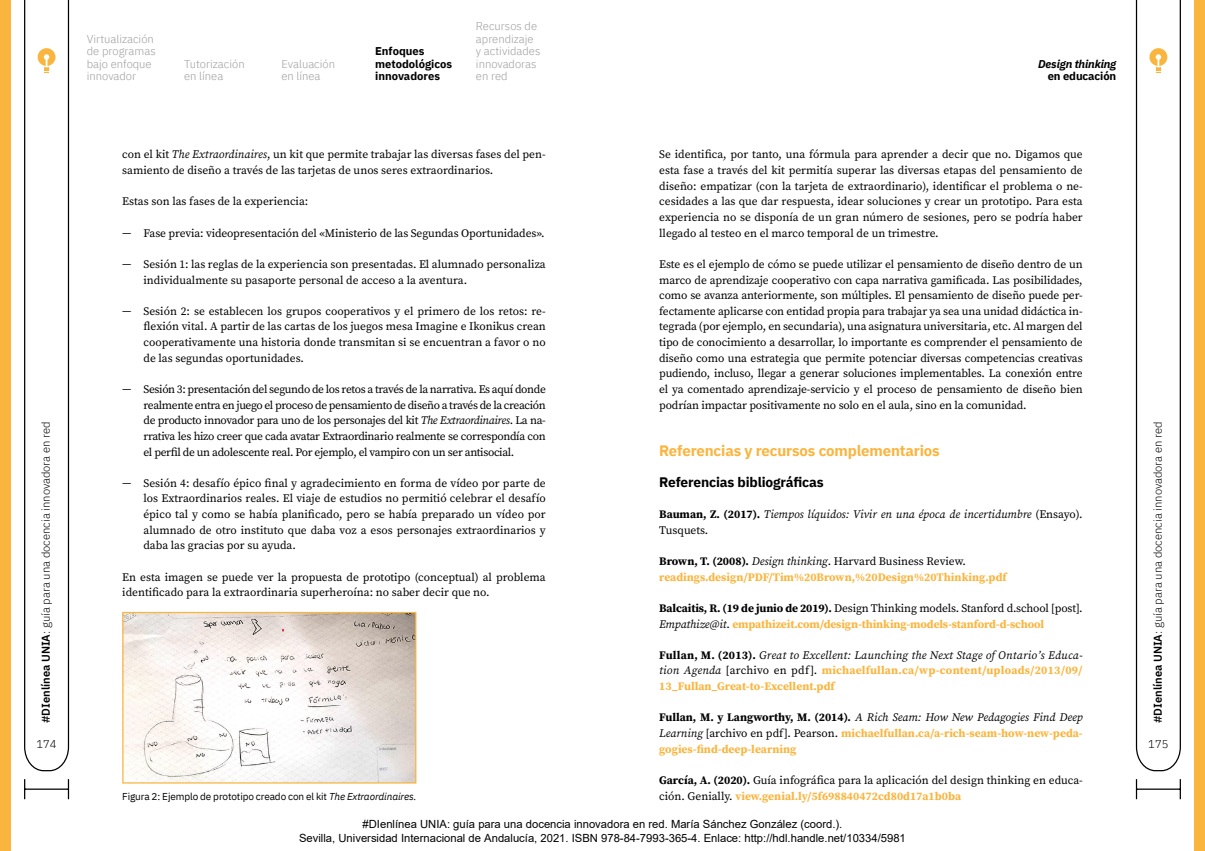
<style>
.page{position:relative;width:1205px;height:851px;background:#fff}
.page>*{position:absolute;margin:0;border:0;box-sizing:border-box;transform-origin:0 0}
.Tit_2{font:700 15px "IBM Plex Sans";letter-spacing:-.01em;color:#fab53f}
.Numeración{font:700 13.75px "IBM Plex Sans";letter-spacing:-.01em;color:#000}
.Texto_general{font:11.5px/15.6px "Source Serif Pro";color:#000;text-align:justify}
.Texto_general-2{font:700 11.5px/15.6px "Source Serif Pro";color:#fab53f;text-align:justify}
.Texto_general-3{font:italic 11.5px/15.6px "Source Serif Pro";color:#000}
.t1{font:11.25px/13.5px "Arial";color:#000;text-align:center}
.t2{font:300 11.25px/12.5px "IBM Plex Sans";color:#9d9d9c}
.t3{font:300 11.25px "IBM Plex Sans";color:#000}
.t4{font:700 11.25px/12.5px "IBM Plex Sans";color:#000}
.Folio_general{font:italic 700 11.25px/12.5px "IBM Plex Sans";letter-spacing:-.01em;color:#000;text-align:right}
.Pie{font:10px "IBM Plex Sans";letter-spacing:-.01em;color:#000}
.s1{font-weight:600}
.s2{font-style:italic}
.s3{font-style:normal}
.s4{font-weight:700;font-style:normal}
.s5{font-weight:700}
.s6{color:#000}
.s7{font-weight:400;color:#000}
.s8{font-weight:400;font-style:italic;color:#000}
.s9{font-weight:700;color:#fab53f}
</style>
<div class="page">
<div style="left:0;top:0;width:11px;height:850px;background:#fab53f"></div>
<div style="left:1194px;top:0;width:11px;height:850px;background:#fab53f"></div>
<img style="left:124px;top:613px;width:290px;height:168px">
<div style="left:122px;top:611px;width:294px;height:172px;border:1px solid #fab53f"></div>
<svg style="left:68px;top:779px;width:1px;height:20px"></svg>
<svg style="left:24px;top:779px;width:1px;height:20px"></svg>
<hr style="left:25px;top:788px;width:43px;height:1px;background:#000">
<hr style="left:1179px;top:779px;width:2px;height:20px;background:#000">
<svg style="left:1136px;top:779px;width:1px;height:20px"></svg>
<hr style="left:1136px;top:788px;width:44px;height:1px;background:#000">
<svg style="left:1135px;top:0;width:46px;height:771px"></svg>
<svg style="left:24px;top:0;width:46px;height:771px"></svg>
<p class="t3" style="left:37px;top:723px;width:303px;rotate:-90deg"><span class="s1">#DIenlínea UNIA</span>: guía para una docencia innovadora en red</p>
<p class="t3" style="left:36px;top:735px;width:22px">174</p>
<p class="t2" style="left:87px;top:32px;width:70px">Virtualización de programas bajo enfoque innovador</p>
<p class="t2" style="left:184px;top:57px;width:62px">Tutorización en línea</p>
<p class="t2" style="left:281px;top:57px;width:55px">Evaluación en línea</p>
<p class="t4" style="left:375px;top:44px;width:79px">Enfoques metodológicos innovadores</p>
<p class="t2" style="left:476px;top:19px;width:66px">Recursos de aprendizaje y actividades innovadoras en red</p>
<p class="Texto_general" style="left:122px;top:147px;width:425px">con el kit <span class="s2">The Extraordinaires</span>, un kit que permite trabajar las diversas fases del pen&shy;samiento de diseño a través de las tarjetas de unos seres extraordinarios.</p>
<p class="Texto_general" style="left:122px;top:194px;width:188px">Estas son las fases de la experiencia:</p>
<p class="Texto_general" style="left:144px;top:225px;width:403px">Fase previa: videopresentación del «Ministerio de las Segundas Oportunidades».</p>
<p class="Texto_general" style="left:144px;top:256px;width:404px">Sesión 1: las reglas de la experiencia son presentadas. El alumnado personaliza individualmente su pasaporte personal de acceso a la aventura.</p>
<p class="Texto_general" style="left:144px;top:303px;width:404px">Sesión 2: se establecen los grupos cooperativos y el primero de los retos: re&shy;flexión vital. A partir de las cartas de los juegos mesa Imagine e Ikonikus crean cooperativamente una historia donde transmitan si se encuentran a favor o no de las segundas oportunidades.</p>
<p class="Texto_general" style="left:144px;top:381px;width:404px">Sesión 3: presentación del segundo de los retos a través de la narrativa. Es aquí donde realmente entra en juego el proceso de pensamiento de diseño a través de la creación de producto innovador para uno de los personajes del kit <span class="s2">The Extraordinaires</span>. La na&shy;rrativa les hizo creer que cada avatar Extraordinario realmente se correspondía con el perfil de un adolescente real. Por ejemplo, el vampiro con un ser antisocial.</p>
<p class="Texto_general" style="left:144px;top:475px;width:404px">Sesión 4: desafío épico final y agradecimiento en forma de vídeo por parte de los Extraordinarios reales. El viaje de estudios no permitió celebrar el desafío épico tal y como se había planificado, pero se había preparado un vídeo por alumnado de otro instituto que daba voz a esos personajes extraordinarios y daba las gracias por su ayuda.</p>
<p class="Texto_general" style="left:122px;top:569px;width:425px">En esta imagen se puede ver la propuesta de prototipo (conceptual) al problema identificado para la extraordinaria superheroína: no saber decir que no.</p>
<p class="Pie" style="left:122px;top:788px;width:296px">Figura 2: Ejemplo de prototipo creado con el kit <span class="s2">The Extraordinaires.</span></p>
<p class="Folio_general" style="left:1038px;top:57px;width:80px">Design thinking <span class="s3">en educación</span></p>
<p class="Texto_general" style="left:659px;top:147px;width:425px">Se identifica, por tanto, una fórmula para aprender a decir que no. Digamos que esta fase a través del kit permitía superar las diversas etapas del pensamiento de diseño: empatizar (con la tarjeta de extraordinario), identificar el problema o ne&shy;cesidades a las que dar respuesta, idear soluciones y crear un prototipo. Para esta experiencia no se disponía de un gran número de sesiones, pero se podría haber llegado al testeo en el marco temporal de un trimestre.</p>
<p class="Texto_general" style="left:659px;top:256px;width:425px">Este es el ejemplo de cómo se puede utilizar el pensamiento de diseño dentro de un marco de aprendizaje cooperativo con capa narrativa gamificada. Las posibilidades, como se avanza anteriormente, son múltiples. El pensamiento de diseño puede per&shy;fectamente aplicarse con entidad propia para trabajar ya sea una unidad didáctica in&shy;tegrada (por ejemplo, en secundaria), una asignatura universitaria, etc. Al margen del tipo de conocimiento a desarrollar, lo importante es comprender el pensamiento de diseño como una estrategia que permite potenciar diversas competencias creativas pudiendo, incluso, llegar a generar soluciones implementables. La conexión entre el ya comentado aprendizaje-servicio y el proceso de pensamiento de diseño bien podrían impactar positivamente no solo en el aula, sino en la comunidad.</p>
<p class="Tit_2" style="left:659px;top:438px;width:282px">Referencias y recursos complementarios</p>
<p class="Numeración" style="left:659px;top:471px;width:166px">Referencias bibliográficas</p>
<p class="Texto_general-3" style="left:659px;top:506px;width:425px"><span class="s4">Bauman, Z. (2017).</span> Tiempos líquidos: Vivir en una época de incertidumbre <span class="s3">(Ensayo).<br>Tusquets.</span></p>
<p class="Texto_general" style="left:659px;top:553px;width:308px"><span class="s5">Brown, T. (2008).</span> <span class="s2">Design thinking</span>. Harvard Business Review.</p>
<p class="Texto_general-2" style="left:659px;top:568px;width:349px">readings.design/PDF/Tim%20Brown,%20Design%20Thinking.pdf</p>
<p class="Texto_general-2" style="left:659px;top:600px;width:425px"><span class="s6">Balcaitis, R. (19 de junio de 2019).</span> <span class="s7">Design Thinking models. Stanford d.school [post].<br></span><span class="s8">Empathize@it</span><span class="s7">.</span> empathizeit.com/design-thinking-models-stanford-d-school</p>
<p class="Texto_general-2" style="left:659px;top:646px;width:425px"><span class="s6">Fullan, M. (2013).</span> <span class="s8">Great to Excellent: Launching the Next Stage of Ontario’s Educa&shy;tion Agenda</span> <span class="s7">[archivo en pdf].</span> michaelfullan.ca/wp-content/uploads/2013/09/ 13_Fullan_Great-to-Excellent.pdf</p>
<p class="Texto_general-2" style="left:659px;top:709px;width:425px"><span class="s6">Fullan, M. y Langworthy, M. (2014).</span> <span class="s8">A Rich Seam: How New Pedagogies Find Deep Learning</span> <span class="s7">[archivo en pdf]. Pearson.</span> michaelfullan.ca/a-rich-seam-how-new-peda&shy;gogies-find-deep-learning</p>
<p class="Texto_general" style="left:659px;top:772px;width:425px"><span class="s5">García, A. (2020).</span> Guía infográfica para la aplicación del design thinking en educa&shy;ción. Genially. <span class="s9">view.genial.ly/5f698840472cd80d17a1b0ba</span></p>
<p class="t1" style="left:299px;top:817px;width:608px">#DIenlínea UNIA: guía para una docencia innovadora en red. María Sánchez González (coord.).<br>Sevilla, Universidad Internacional de Andalucía, 2021. ISBN 978-84-7993-365-4. Enlace: http://hdl.handle.net/10334/5981</p>
<p class="t3" style="left:1149px;top:723px;width:303px;rotate:-90deg"><span class="s1">#DIenlínea UNIA</span>: guía para una docencia innovadora en red</p>
<p class="t3" style="left:1148px;top:735px;width:22px">175</p>
</div>
